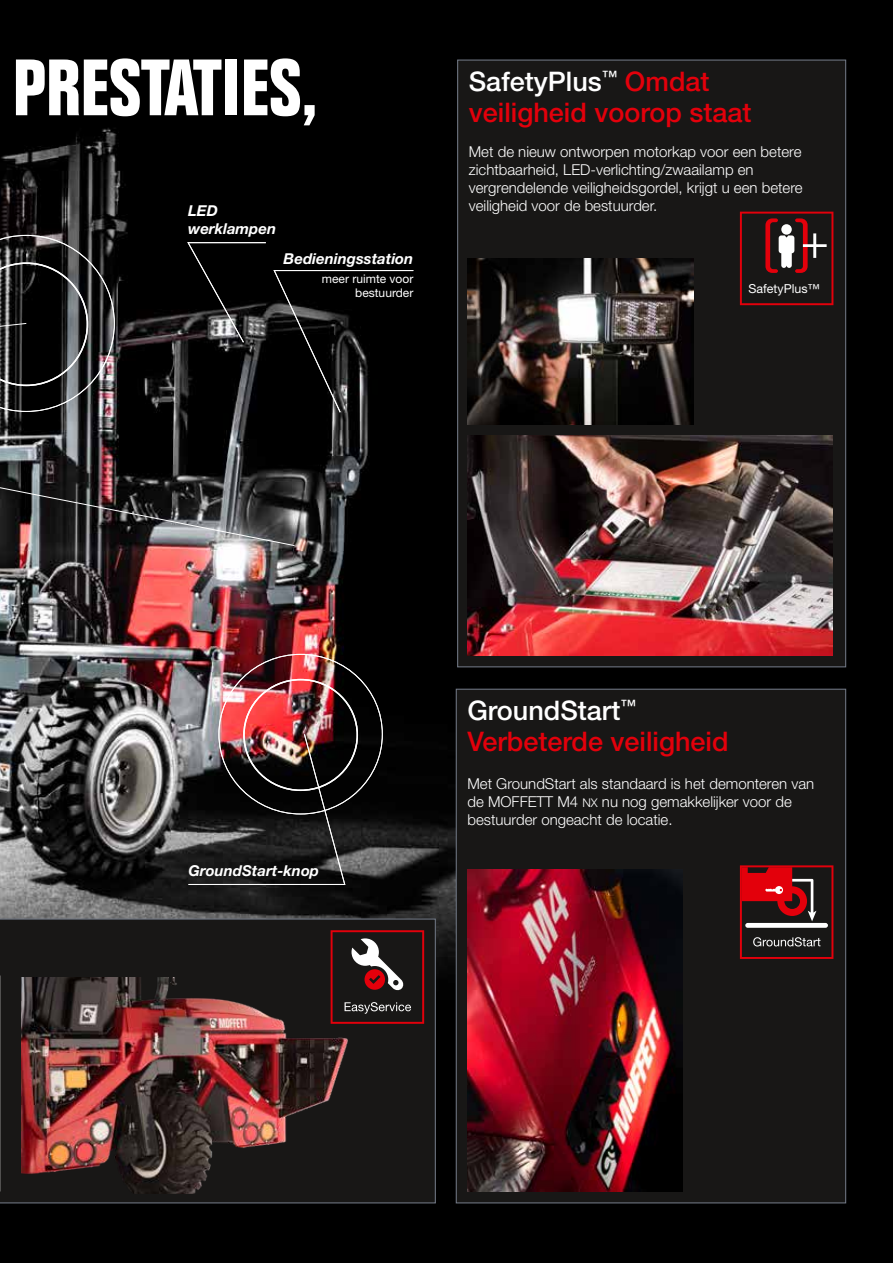
<style>
.page{position:relative;width:893px;height:1263px;background:#fff}
.page>*{position:absolute;margin:0;border:0;box-sizing:border-box;transform-origin:0 0}
.t1{font:700 condensed 78px "Folio Std";color:#fff}
.t2{font:500 27px/31.5px "Helvetica Neue LT Std";color:#e3000b}
.t3{font:300 15px/18px "Helvetica Neue LT Std";color:#fff}
.t4{font:italic 700 15px/18px "Helvetica Neue LT Pro";color:#fff}
.t5{font:12.45px "Helvetica Neue LT Std";color:#fff}
.t6{font:12px/14.4px "Helvetica Neue LT Std";color:#fff;text-align:right}
.s1{color:#fff}
.s2{font-size:12px}
</style>
<div class="page">
<img style="left:0;top:0;width:893px;height:1263px">
<div style="left:456px;top:689px;width:390px;height:514px;background:#181716"></div>
<div style="left:0;top:918px;width:436px;height:285px;background:#181716"></div>
<div style="left:458px;top:60px;width:388px;height:607px;background:#181716"></div>
<img style="left:467px;top:435px;width:365px;height:221px">
<img style="left:467px;top:258px;width:226px;height:167px">
<img style="left:0;top:1023px;width:1px;height:169px">
<img style="left:467px;top:869px;width:215px;height:322px">
<svg style="left:740px;top:865px;width:93px;height:94px"></svg>
<img style="left:21px;top:977px;width:341px;height:217px">
<svg style="left:331px;top:930px;width:93px;height:94px;background:#462c2d"></svg>
<svg style="left:187px;top:242px;width:80px;height:101px;background:#202020"></svg>
<svg style="left:188px;top:733px;width:158px;height:152px;background:#302b2b"></svg>
<svg style="left:273px;top:270px;width:141px;height:143px;background:#0e0e0e"></svg>
<div style="left:243px;top:679px;width:115px;height:112px;border:2px solid #fff;border-radius:50%"></div>
<svg style="left:0;top:235px;width:115px;height:177px;background:#373737"></svg>
<svg style="left:0;top:474px;width:295px;height:72px;background:#403e3f"></svg>
<svg style="left:740px;top:212px;width:93px;height:93px"></svg>
<h1 class="t1" style="left:13px;top:45px;width:307px">PRESTATIES,</h1>
<p class="t4" style="left:188px;top:202px;width:90px">LED werklampen</p>
<p class="t4" style="left:284px;top:249px;width:131px">Bedieningsstation</p>
<p class="t6" style="left:322px;top:271px;width:93px">meer ruimte voor bestuurder</p>
<h2 class="t2" style="left:469px;top:65px;width:284px"><span class="s1">SafetyPlus</span><sup>™</sup> Omdat veiligheid voorop staat</h2>
<p class="t3" style="left:469px;top:142px;width:335px">Met de nieuw ontworpen motorkap voor een betere zichtbaarheid, LED-verlichting/zwaailamp en vergrendelende veiligheidsgordel, krijgt u een betere veiligheid voor de bestuurder.</p>
<p class="t5" style="left:748px;top:281px;width:73px">SafetyPlus™</p>
<p class="t4" style="left:188px;top:861px;width:132px">GroundStart-knop</p>
<h2 class="t2" style="left:467px;top:694px;width:263px"><span class="s1">GroundStart</span><sup>™<br></sup>Verbeterde veiligheid</h2>
<p class="t3" style="left:467px;top:774px;width:348px">Met GroundStart als standaard is het demonteren van de MOFFETT M4 <span class="s2">NX</span> nu nog gemakkelijker voor de bestuurder ongeacht de locatie.</p>
</div>
